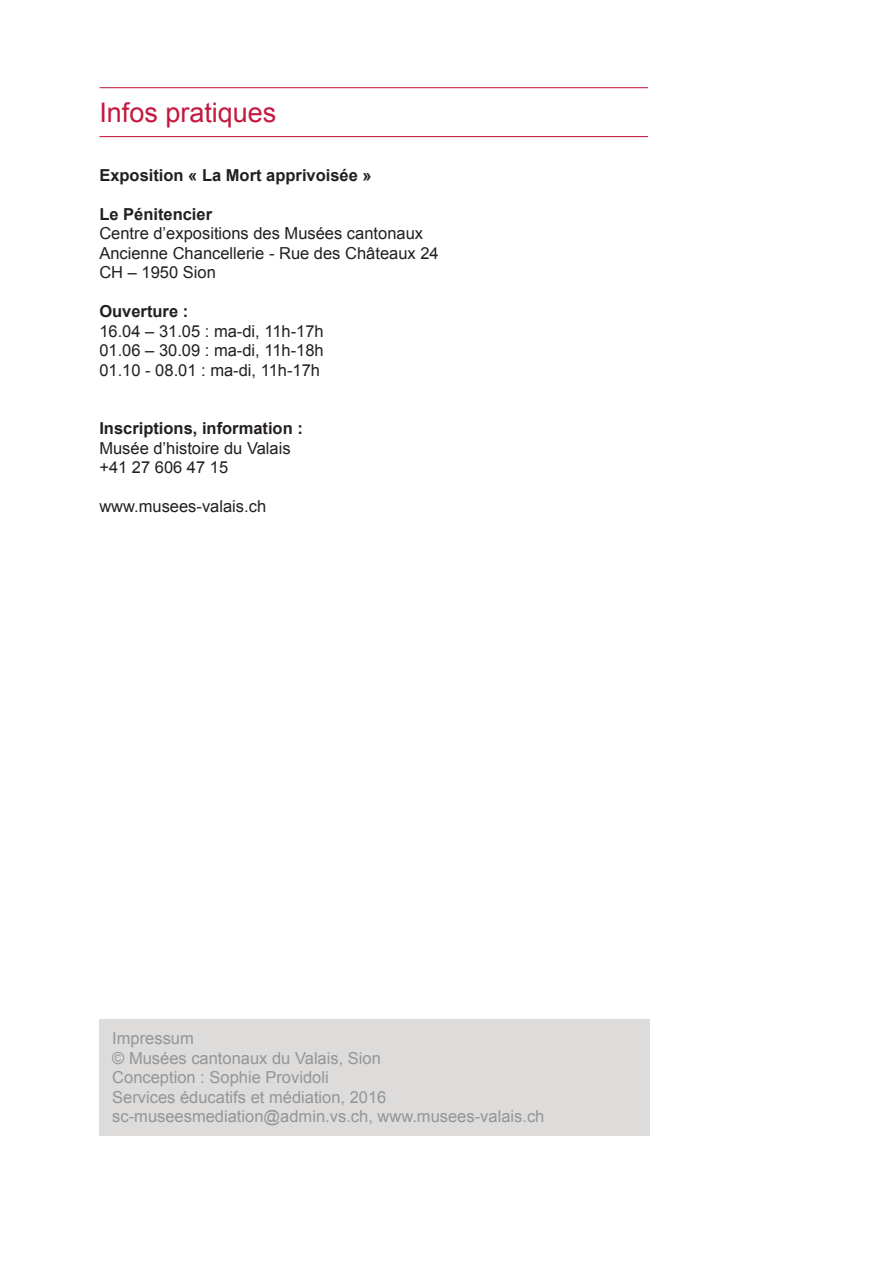
<style>
.page{position:relative;width:893px;height:1263px;background:#fff}
.page>*{position:absolute;margin:0;border:0;box-sizing:border-box;transform-origin:0 0}
.t1{font:27px "Arial";color:#c5183f}
.t2{font:16.5px "Arial";color:#231f20}
.t3{font:16.5px "Arial";color:#939598}
.t4{font:700 16.5px "Arial";color:#231f20}
</style>
<div class="page">
<div style="left:99px;top:1019px;width:551px;height:116px;background:#dddcdb"></div>
<hr style="left:99px;top:87px;width:549px;height:1px;background:#c5183f">
<hr style="left:99px;top:136px;width:549px;height:1px;background:#c5183f">
<p class="t1" style="left:99px;top:95px;width:179px">Infos pratiques</p>
<p class="t4" style="left:99px;top:164px;width:274px">Exposition « La Mort apprivoisée »</p>
<p class="t4" style="left:99px;top:203px;width:114px">Le Pénitencier</p>
<p class="t2" style="left:99px;top:223px;width:325px">Centre d’expositions des Musées cantonaux</p>
<p class="t2" style="left:99px;top:242px;width:341px">Ancienne Chancellerie - Rue des Châteaux 24</p>
<p class="t2" style="left:99px;top:262px;width:118px">CH – 1950 Sion</p>
<p class="t4" style="left:99px;top:301px;width:90px">Ouverture :</p>
<p class="t2" style="left:99px;top:320px;width:226px">16.04 – 31.05 : ma-di, 11h-17h</p>
<p class="t2" style="left:99px;top:340px;width:226px">01.06 – 30.09 : ma-di, 11h-18h</p>
<p class="t2" style="left:99px;top:359px;width:222px">01.10 - 08.01 : ma-di, 11h-17h</p>
<p class="t4" style="left:99px;top:418px;width:205px">Inscriptions, information :</p>
<p class="t2" style="left:99px;top:437px;width:193px">Musée d’histoire du Valais</p>
<p class="t2" style="left:99px;top:457px;width:130px">+41 27 606 47 15</p>
<p class="t2" style="left:99px;top:496px;width:168px">www.musees-valais.ch</p>
<p class="t3" style="left:112px;top:1027px;width:83px">Impressum</p>
<p class="t3" style="left:112px;top:1047px;width:270px">© Musées cantonaux du Valais, Sion</p>
<p class="t3" style="left:112px;top:1066px;width:218px">Conception : Sophie Providoli</p>
<p class="t3" style="left:112px;top:1086px;width:276px">Services éducatifs et médiation, 2016</p>
<p class="t3" style="left:112px;top:1105px;width:434px">sc-museesmediation@admin.vs.ch, www.musees-valais.ch</p>
</div>
